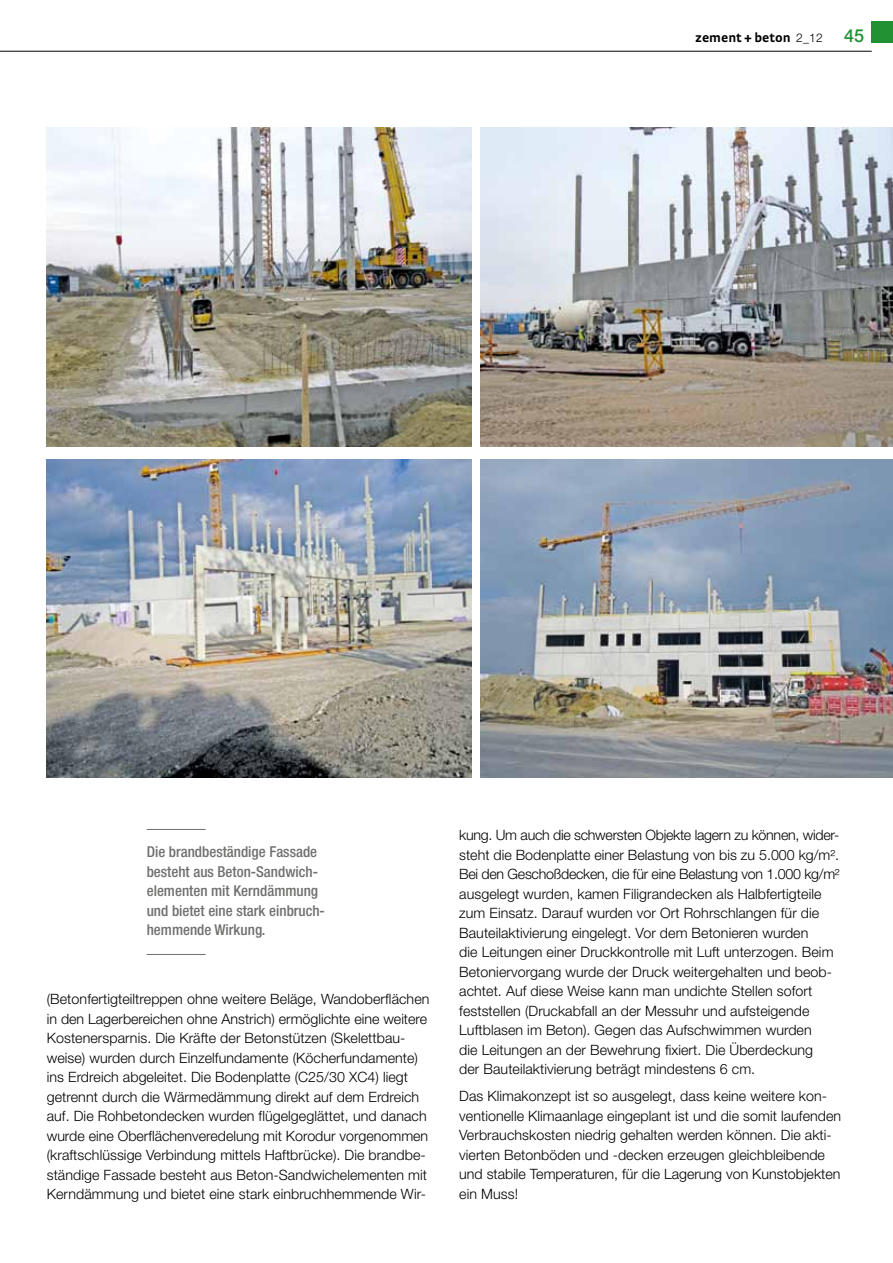
<style>
.page{position:relative;width:893px;height:1263px;background:#fff}
.page>*{position:absolute;margin:0;border:0;box-sizing:border-box;transform-origin:0 0}
.t1{font:500 condensed 15px/19.5px "Helvetica Neue LT";color:#6f6f6e}
.t2{font:300 14.25px/19.5px "Helvetica Neue LT";letter-spacing:.005em;color:#000}
.t3{font:700 13.5px "Strada";color:#000}
.s1{font-family:"Helvetica Neue LT";font-weight:300;font-size:12px}
.s2{font-family:"Helvetica Neue LT";font-weight:500;font-size:18px;color:#229133}
</style>
<div class="page">
<div style="left:872px;top:21px;width:21px;height:22px;background:#229133"></div>
<hr style="left:0;top:51px;width:872px;height:1px;background:#000">
<img style="left:47px;top:459px;width:425px;height:319px">
<img style="left:47px;top:128px;width:425px;height:318px">
<img style="left:480px;top:128px;width:413px;height:318px">
<img style="left:480px;top:459px;width:413px;height:319px">
<hr style="left:147px;top:829px;width:59px;height:1px;background:#6f6f6e">
<hr style="left:147px;top:954px;width:59px;height:1px;background:#6f6f6e">
<p class="t3" style="left:695px;top:29px;width:170px">zement + beton <span class="s1">2_12</span> <span class="s2">45</span></p>
<p class="t1" style="left:147px;top:842px;width:180px">Die brandbeständige Fassade besteht aus Beton-Sandwich&shy;elementen mit Kerndämmung und bietet eine stark einbruch&shy;hemmende Wirkung.</p>
<p class="t2" style="left:47px;top:989px;width:384px">(Betonfertigteiltreppen ohne weitere Beläge, Wandoberflächen in den Lagerbereichen ohne Anstrich) ermöglichte eine weitere Kostenersparnis. Die Kräfte der Betonstützen (Skelettbau&shy;weise) wurden durch Einzelfundamente (Köcherfundamente) ins Erdreich abgeleitet. Die Bodenplatte (C25/30 XC4) liegt getrennt durch die Wärmedämmung direkt auf dem Erdreich auf. Die Rohbetondecken wurden flügelgeglättet, und danach wurde eine Oberflächenveredelung mit Korodur vorgenommen (kraftschlüssige Verbindung mittels Haftbrücke). Die brandbe&shy;ständige Fassade besteht aus Beton-Sandwichelementen mit Kerndämmung und bietet eine stark einbruchhemmende Wir-</p>
<p class="t2" style="left:459px;top:825px;width:382px">kung. Um auch die schwersten Objekte lagern zu können, wider&shy;steht die Bodenplatte einer Belastung von bis zu 5.000 kg/m².<br>Bei den Geschoßdecken, die für eine Belastung von 1.000 kg/m² ausgelegt wurden, kamen Filigrandecken als Halbfertigteile zum Einsatz. Darauf wurden vor Ort Rohrschlangen für die Bauteilaktivierung eingelegt. Vor dem Betonieren wurden<br>die Leitungen einer Druckkontrolle mit Luft unterzogen. Beim Betoniervorgang wurde der Druck weitergehalten und beob&shy;achtet. Auf diese Weise kann man undichte Stellen sofort feststellen (Druckabfall an der Messuhr und aufsteigende Luftblasen im Beton). Gegen das Aufschwimmen wurden<br>die Leitungen an der Bewehrung fixiert. Die Überdeckung<br>der Bauteilaktivierung beträgt mindestens 6 cm.</p>
<p class="t2" style="left:459px;top:1086px;width:384px">Das Klimakonzept ist so ausgelegt, dass keine weitere kon&shy;ventionelle Klimaanlage eingeplant ist und die somit laufenden Verbrauchskosten niedrig gehalten werden können. Die akti&shy;vierten Betonböden und -decken erzeugen gleichbleibende und stabile Temperaturen, für die Lagerung von Kunstobjekten ein Muss!</p>
</div>
